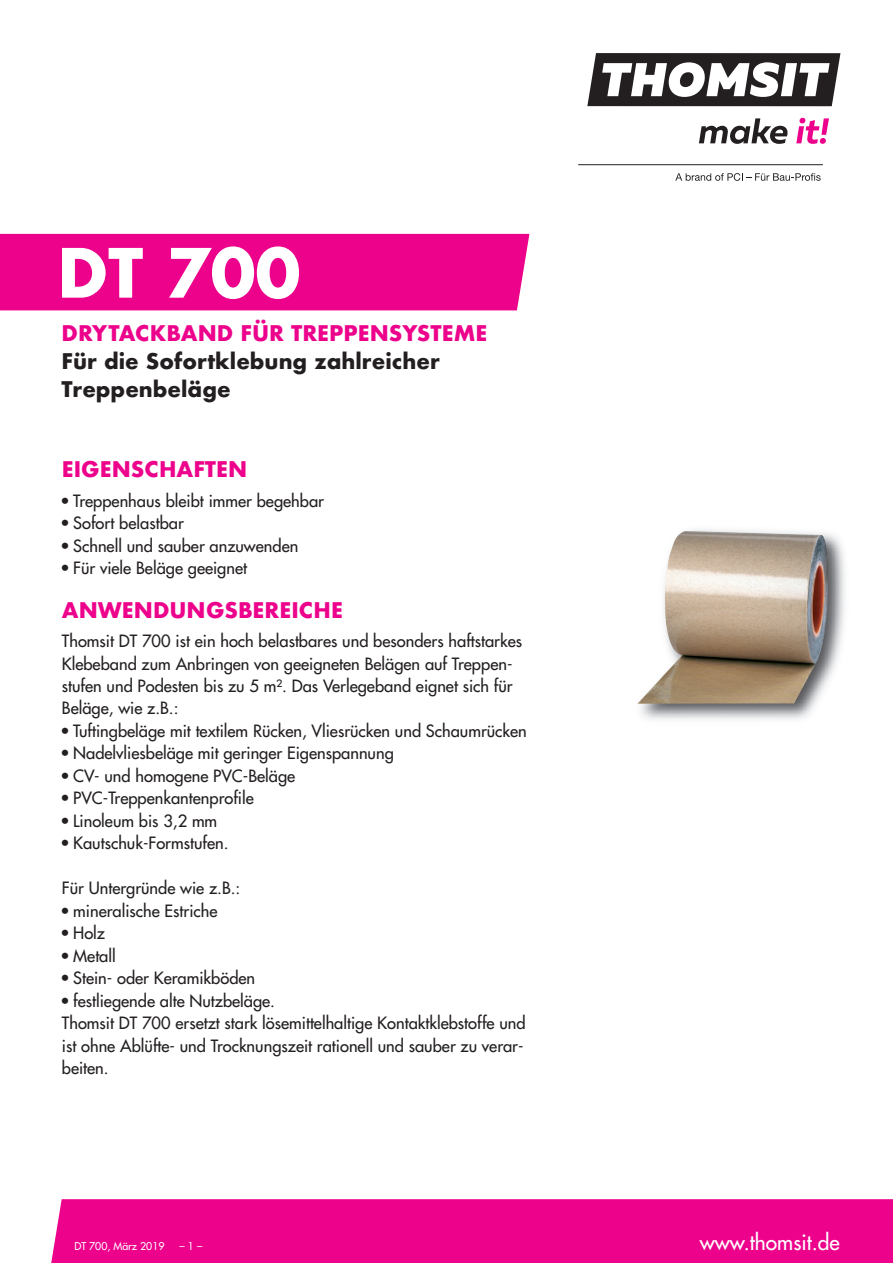
<style>
.page{position:relative;width:893px;height:1263px;background:#fff}
.page>*{position:absolute;margin:0;border:0;box-sizing:border-box;transform-origin:0 0}
.t1{font:700 66px "Futura";color:#fff}
.t2{font:700 21px "Futura";color:#ed028c}
.t3{font:700 21px/28px "Futura";color:#231f20}
.t4{font:21px "Futura";color:#fff}
.t5{font:16.5px/22.5px "Futura";color:#231f20}
.t6{font:10.5px "Futura";color:#fff}
.s1{font-stretch:condensed}
</style>
<div class="page">
<svg style="left:587px;top:53px;width:253px;height:53px"></svg>
<svg style="left:699px;top:118px;width:89px;height:26px"></svg>
<svg style="left:796px;top:118px;width:33px;height:26px"></svg>
<hr style="left:578px;top:164px;width:245px;height:1px;background:#231f20">
<svg style="left:675px;top:173px;width:146px;height:8px"></svg>
<div style="left:51px;top:1199px;width:842px;height:64px;background:#ed028c"></div>
<div style="left:0;top:234px;width:529px;height:76px;background:#ed028c"></div>
<img style="left:641px;top:529px;width:204px;height:191px">
<img style="left:637px;top:531px;width:191px;height:173px">
<h1 class="t1" style="left:57px;top:225px;width:245px">DT 700</h1>
<p class="t2" style="left:62px;top:318px;width:427px">DRYTACKBAND FÜR TREPPENSYSTEME</p>
<p class="t3" style="left:62px;top:347px;width:380px">Für die Sofortklebung zahlreicher<br>Treppenbeläge</p>
<p class="t2" style="left:62px;top:454px;width:187px">EIGENSCHAFTEN</p>
<p class="t5" style="left:62px;top:490px;width:264px"><span class="s1">•</span> Treppenhaus bleibt immer begehbar</p>
<p class="t5" style="left:62px;top:513px;width:123px"><span class="s1">•</span> Sofort belastbar</p>
<p class="t5" style="left:62px;top:535px;width:238px"><span class="s1">•</span> Schnell und sauber anzuwenden</p>
<p class="t5" style="left:62px;top:558px;width:187px"><span class="s1">•</span> Für viele Beläge geeignet</p>
<p class="t2" style="left:62px;top:594px;width:283px">ANWENDUNGSBEREICHE</p>
<p class="t5" style="left:62px;top:631px;width:462px">Thomsit DT 700 ist ein hoch belastbares und besonders haftstarkes Klebeband zum Anbringen von geeigneten Belägen auf Treppen&shy;stufen und Podesten bis zu 5 m². Das Verlegeband eignet sich für Beläge, wie z.B.:</p>
<p class="t5" style="left:62px;top:721px;width:466px"><span class="s1">•</span> Tuftingbeläge mit textilem Rücken, Vliesrücken und Schaumrücken</p>
<p class="t5" style="left:62px;top:743px;width:333px"><span class="s1">•</span> Nadelvliesbeläge mit geringer Eigenspannung</p>
<p class="t5" style="left:62px;top:766px;width:235px"><span class="s1">•</span> CV- und homogene PVC-Beläge</p>
<p class="t5" style="left:62px;top:788px;width:193px"><span class="s1">•</span> PVC-Treppenkantenprofile</p>
<p class="t5" style="left:62px;top:811px;width:157px"><span class="s1">•</span> Linoleum bis 3,2 mm</p>
<p class="t5" style="left:62px;top:833px;width:168px"><span class="s1">•</span> Kautschuk-Formstufen.</p>
<p class="t5" style="left:62px;top:878px;width:180px">Für Untergründe wie z.B.:</p>
<p class="t5" style="left:62px;top:900px;width:157px"><span class="s1">•</span> mineralische Estriche</p>
<p class="t5" style="left:62px;top:923px;width:45px"><span class="s1">•</span> Holz</p>
<p class="t5" style="left:62px;top:945px;width:55px"><span class="s1">•</span> Metall</p>
<p class="t5" style="left:62px;top:968px;width:195px"><span class="s1">•</span> Stein- oder Keramikböden</p>
<p class="t5" style="left:62px;top:990px;width:465px"><span class="s1">•</span> festliegende alte Nutzbeläge.<br>Thomsit DT 700 ersetzt stark lösemittelhaltige Kontaktklebstoffe und ist ohne Ablüfte- und Trocknungszeit rationell und sauber zu verar&shy;beiten.</p>
<p class="t6" style="left:74px;top:1241px;width:92px">DT 700, März 2019</p>
<p class="t6" style="left:180px;top:1241px;width:24px">–1–</p>
<p class="t4" style="left:700px;top:1232px;width:141px">www.thomsit.de</p>
</div>
